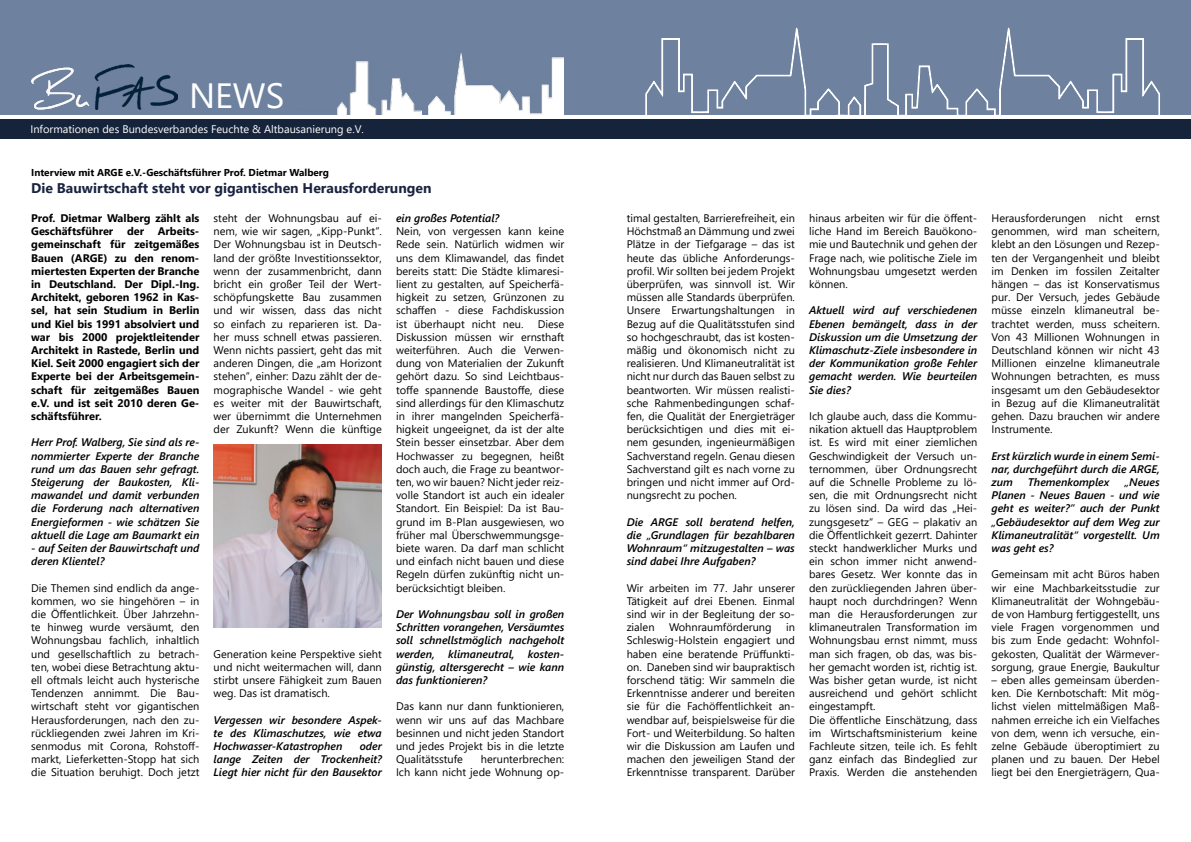
<style>
.page{position:relative;width:1191px;height:842px;background:#fff}
.page>*{position:absolute;margin:0;border:0;box-sizing:border-box;transform-origin:0 0}
.t1{font:35px "Segoe UI";color:#fff}
.t2{font:700 14px "Segoe UI";color:#1a2441}
.t3{font:11px/13.2px "Segoe UI";color:#000;text-align:justify}
.t4{font:italic 600 11px/13.2px "Segoe UI";color:#000;text-align:justify}
.t5{font:700 11px/13.2px "Segoe UI";color:#000;text-align:justify}
.t6{font:11px "Segoe UI";color:#fff}
.t7{font:700 10px "Segoe UI";color:#000}
</style>
<div class="page">
<img style="left:289px;top:53px;width:274px;height:62px">
<div style="left:0;top:0;width:595px;height:53px;background:#6e82a0"></div>
<div style="left:563px;top:36px;width:32px;height:87px;background:#6e82a0"></div>
<div style="left:0;top:23px;width:289px;height:94px;background:#6e82a0"></div>
<svg style="left:0;top:115px;width:592px;height:5px"></svg>
<img style="left:31px;top:64px;width:146px;height:46px">
<div style="left:0;top:120px;width:595px;height:19px;background:#15233b"></div>
<div style="left:595px;top:0;width:596px;height:117px;background:#6e82a0"></div>
<div style="left:590px;top:120px;width:601px;height:19px;background:#15233b"></div>
<svg style="left:614px;top:27px;width:577px;height:93px"></svg>
<img style="left:214px;top:445px;width:168px;height:182px">
<h1 class="t1" style="left:189px;top:63px;width:97px">NEWS</h1>
<p class="t6" style="left:30px;top:119px;width:335px">Informationen des Bundesverbandes Feuchte &amp; Altbausanierung e.V.</p>
<p class="t7" style="left:31px;top:163px;width:299px">Interview mit ARGE e.V.-Geschäftsführer Prof. Dietmar Walberg</p>
<p class="t2" style="left:31px;top:175px;width:402px">Die Bauwirtschaft steht vor gigantischen Herausforderungen</p>
<p class="t5" style="left:31px;top:211px;width:170px">Prof. Dietmar Walberg zählt als Geschäftsführer der Arbeits&shy;gemeinschaft für zeitgemäßes Bauen (ARGE) zu den renom&shy;miertesten Experten der Branche in Deutschland. Der Dipl.-Ing.<br>Architekt, geboren 1962 in Kas&shy;sel, hat sein Studium in Berlin und Kiel bis 1991 absolviert und war bis 2000 projektleitender Architekt in Rastede, Berlin und Kiel. Seit 2000 engagiert sich der Experte bei der Arbeitsgemein&shy;schaft für zeitgemäßes Bauen e.V. und ist seit 2010 deren Ge&shy;schäftsführer.</p>
<p class="t4" style="left:31px;top:434px;width:170px">Herr Prof. Walberg, Sie sind als re&shy;nommierter Experte der Branche rund um das Bauen sehr gefragt.<br>Steigerung der Baukosten, Kli&shy;mawandel und damit verbunden die Forderung nach alternativen Energieformen - wie schätzen Sie aktuell die Lage am Baumarkt ein</p>
<p class="t4" style="left:31px;top:540px;width:170px">- auf Seiten der Bauwirtschaft und deren Klientel?</p>
<p class="t3" style="left:31px;top:580px;width:170px">Die Themen sind endlich da ange&shy;kommen, wo sie hingehören – in die Öffentlichkeit. Über Jahrzehn&shy;te hinweg wurde versäumt, den Wohnungsbau fachlich, inhaltlich und gesellschaftlich zu betrach&shy;ten, wobei diese Betrachtung aktu&shy;ell oftmals leicht auch hysterische Tendenzen annimmt. Die Bau&shy;wirtschaft steht vor gigantischen Herausforderungen, nach den zu&shy;rückliegenden zwei Jahren im Kri&shy;senmodus mit Corona, Rohstoff&shy;markt, Lieferketten-Stopp hat sich die Situation beruhigt. Doch jetzt</p>
<p class="t3" style="left:214px;top:210px;width:170px">steht der Wohnungsbau auf ei&shy;nem, wie wir sagen, „Kipp-Punkt“.<br>Der Wohnungsbau ist in Deutsch&shy;land der größte Investitionssektor, wenn der zusammenbricht, dann bricht ein großer Teil der Wert&shy;schöpfungskette Bau zusammen und wir wissen, dass das nicht so einfach zu reparieren ist. Da&shy;her muss schnell etwas passieren.<br>Wenn nichts passiert, geht das mit anderen Dingen, die „am Horizont stehen“, einher: Dazu zählt der de&shy;mographische Wandel - wie geht es weiter mit der Bauwirtschaft, wer übernimmt die Unternehmen der Zukunft? Wenn die künftige</p>
<p class="t4" style="left:396px;top:210px;width:105px">ein großes Potential?</p>
<p class="t3" style="left:396px;top:224px;width:170px">Nein, von vergessen kann keine Rede sein. Natürlich widmen wir uns dem Klimawandel, das findet bereits statt: Die Städte klimaresi&shy;lient zu gestalten, auf Speicherfä&shy;higkeit zu setzen, Grünzonen zu schaffen - diese Fachdiskussion ist überhaupt nicht neu.</p>
<p class="t3" style="left:396px;top:316px;width:170px;text-indent:142px">Diese Diskussion müssen wir ernsthaft weiterführen. Auch die Verwen&shy;dung von Materialien der Zukunft gehört dazu. So sind Leichtbaus&shy;toffe spannende Baustoffe, diese sind allerdings für den Klimaschutz in ihrer mangelnden Speicherfä&shy;higkeit ungeeignet, da ist der alte Stein besser einsetzbar. Aber dem Hochwasser zu begegnen, heißt doch auch, die Frage zu beantwor&shy;ten, wo wir bauen? Nicht jeder reiz&shy;volle Standort ist auch ein idealer Standort. Ein Beispiel: Da ist Bau&shy;grund im B-Plan ausgewiesen, wo früher mal Überschwemmungsge&shy;biete waren. Da darf man schlicht und einfach nicht bauen und diese Regeln dürfen zukünftig nicht un&shy;berücksichtigt bleiben.</p>
<p class="t4" style="left:396px;top:606px;width:170px">Der Wohnungsbau soll in großen Schritten vorangehen, Versäumtes soll schnellstmöglich nachgeholt werden, klimaneutral, kosten&shy;günstig, altersgerecht – wie kann das funktionieren?</p>
<p class="t3" style="left:396px;top:699px;width:170px">Das kann nur dann funktionieren, wenn wir uns auf das Machbare besinnen und nicht jeden Standort und jedes Projekt bis in die letzte Qualitätsstufe</p>
<p class="t3" style="left:214px;top:646px;width:170px">Generation keine Perspektive sieht und nicht weitermachen will, dann stirbt unsere Fähigkeit zum Bauen weg. Das ist dramatisch.</p>
<p class="t4" style="left:214px;top:711px;width:170px">Vergessen wir besondere Aspek&shy;te des Klimaschutzes, wie etwa Hochwasser-Katastrophen</p>
<p class="t4" style="left:214px;top:738px;width:170px;text-indent:146px">oder lange Zeiten der Trockenheit?<br>Liegt hier nicht für den Bausektor</p>
<p class="t3" style="left:396px;top:752px;width:170px;text-align:right">herunterbrechen:<br>Ich kann nicht jede Wohnung op-</p>
<p class="t3" style="left:626px;top:210px;width:170px">timal gestalten, Barrierefreiheit, ein Höchstmaß an Dämmung und zwei Plätze in der Tiefgarage – das ist heute das übliche Anforderungs&shy;profil. Wir sollten bei jedem Projekt überprüfen, was sinnvoll ist. Wir müssen alle Standards überprüfen.<br>Unsere Erwartungshaltungen in Bezug auf die Qualitätsstufen sind so hochgeschraubt, das ist kosten&shy;mäßig und ökonomisch nicht zu realisieren. Und Klimaneutralität ist nicht nur durch das Bauen selbst zu beantworten. Wir müssen realisti&shy;sche Rahmenbedingungen schaf&shy;fen, die Qualität der Energieträger berücksichtigen und dies mit ei&shy;nem gesunden, ingenieurmäßigen Sachverstand regeln. Genau diesen Sachverstand gilt es nach vorne zu bringen und nicht immer auf Ord&shy;nungsrecht zu pochen.</p>
<p class="t4" style="left:626px;top:513px;width:170px">Die ARGE soll beratend helfen, die „Grundlagen für bezahlbaren Wohnraum“ mitzugestalten – was sind dabei Ihre Aufgaben?</p>
<p class="t3" style="left:626px;top:580px;width:170px">Wir arbeiten im 77. Jahr unserer Tätigkeit auf drei Ebenen. Einmal sind wir in der Begleitung der so&shy;zialen</p>
<p class="t3" style="left:669px;top:620px;width:104px">Wohnraumförderung</p>
<p class="t3" style="left:626px;top:620px;width:170px;text-indent:159px">in Schleswig-Holstein engagiert und haben eine beratende Prüffunkti&shy;on. Daneben sind wir baupraktisch forschend tätig: Wir sammeln die Erkenntnisse anderer und bereiten sie für die Fachöffentlichkeit an&shy;wendbar auf, beispielsweise für die Fort- und Weiterbildung. So halten wir die Diskussion am Laufen und machen den jeweiligen Stand der Erkenntnisse transparent. Darüber</p>
<p class="t3" style="left:809px;top:210px;width:170px">hinaus arbeiten wir für die öffent&shy;liche Hand im Bereich Bauökono&shy;mie und Bautechnik und gehen der Frage nach, wie politische Ziele im Wohnungsbau umgesetzt werden können.</p>
<p class="t4" style="left:809px;top:302px;width:170px">Aktuell wird auf verschiedenen Ebenen bemängelt, dass in der Diskussion um die Umsetzung der Klimaschutz-Ziele insbesondere in der Kommunikation große Fehler gemacht werden. Wie beurteilen Sie dies?</p>
<p class="t3" style="left:809px;top:408px;width:170px;text-align:left">Ich glaube auch, dass die Kommu&shy;nikation aktuell das Hauptproblem ist. Es wird mit einer ziemlichen<br>Geschwindigkeit der Versuch un&shy;ternommen, über Ordnungsrecht auf die Schnelle Probleme zu lö&shy;sen, die mit Ordnungsrecht nicht zu lösen sind. Da wird das „Hei&shy;zungsgesetz“ – GEG – plakativ an die Öffentlichkeit gezerrt. Dahinter steckt handwerklicher Murks und ein schon immer nicht anwend&shy;bares Gesetz. Wer konnte das in den zurückliegenden Jahren über&shy;haupt noch durchdringen? Wenn man die Herausforderungen zur klimaneutralen Transformation im<br>Wohnungsbau ernst nimmt, muss man sich fragen, ob das, was bis&shy;her gemacht worden ist, richtig ist.<br>Was bisher getan wurde, ist nicht ausreichend und gehört schlicht eingestampft.<br>Die öffentliche Einschätzung, dass im Wirtschaftsministerium keine<br>Fachleute sitzen, teile ich. Es fehlt ganz einfach das Bindeglied zur<br>Praxis. Werden die anstehenden</p>
<p class="t3" style="left:991px;top:210px;width:170px">Herausforderungen nicht ernst genommen, wird man scheitern, klebt an den Lösungen und Rezep&shy;ten der Vergangenheit und bleibt im Denken im fossilen Zeitalter hängen – das ist Konservatismus pur. Der Versuch, jedes Gebäude müsse einzeln klimaneutral be&shy;trachtet werden, muss scheitern.<br>Von 43 Millionen Wohnungen in Deutschland können wir nicht 43<br>Millionen einzelne klimaneutrale Wohnungen betrachten, es muss insgesamt um den Gebäudesektor in Bezug auf die Klimaneutralität gehen. Dazu brauchen wir andere Instrumente.</p>
<p class="t4" style="left:991px;top:447px;width:170px">Erst kürzlich wurde in einem Semi&shy;nar, durchgeführt durch die ARGE, zum</p>
<p class="t4" style="left:1027px;top:474px;width:83px">Themenkomplex</p>
<p class="t4" style="left:991px;top:474px;width:170px;text-indent:133px">„Neues Planen - Neues Bauen - und wie geht es weiter?” auch der Punkt „Gebäudesektor auf dem Weg zur Klimaneutralität“ vorgestellt. Um was geht es?</p>
<p class="t3" style="left:991px;top:567px;width:170px">Gemeinsam mit acht Büros haben wir eine Machbarkeitsstudie zur Klimaneutralität der Wohngebäu&shy;de von Hamburg fertiggestellt, uns viele Fragen vorgenommen und bis zum Ende gedacht: Wohnfol&shy;gekosten, Qualität der Wärmever&shy;sorgung, graue Energie, Baukultur</p>
<p class="t3" style="left:991px;top:672px;width:170px">– eben alles gemeinsam überden&shy;ken. Die Kernbotschaft: Mit mög&shy;lichst vielen mittelmäßigen Maß&shy;nahmen erreiche ich ein Vielfaches von dem, wenn ich versuche, ein&shy;zelne Gebäude überoptimiert zu planen und zu bauen. Der Hebel liegt bei den Energieträgern, Qua-</p>
</div>
